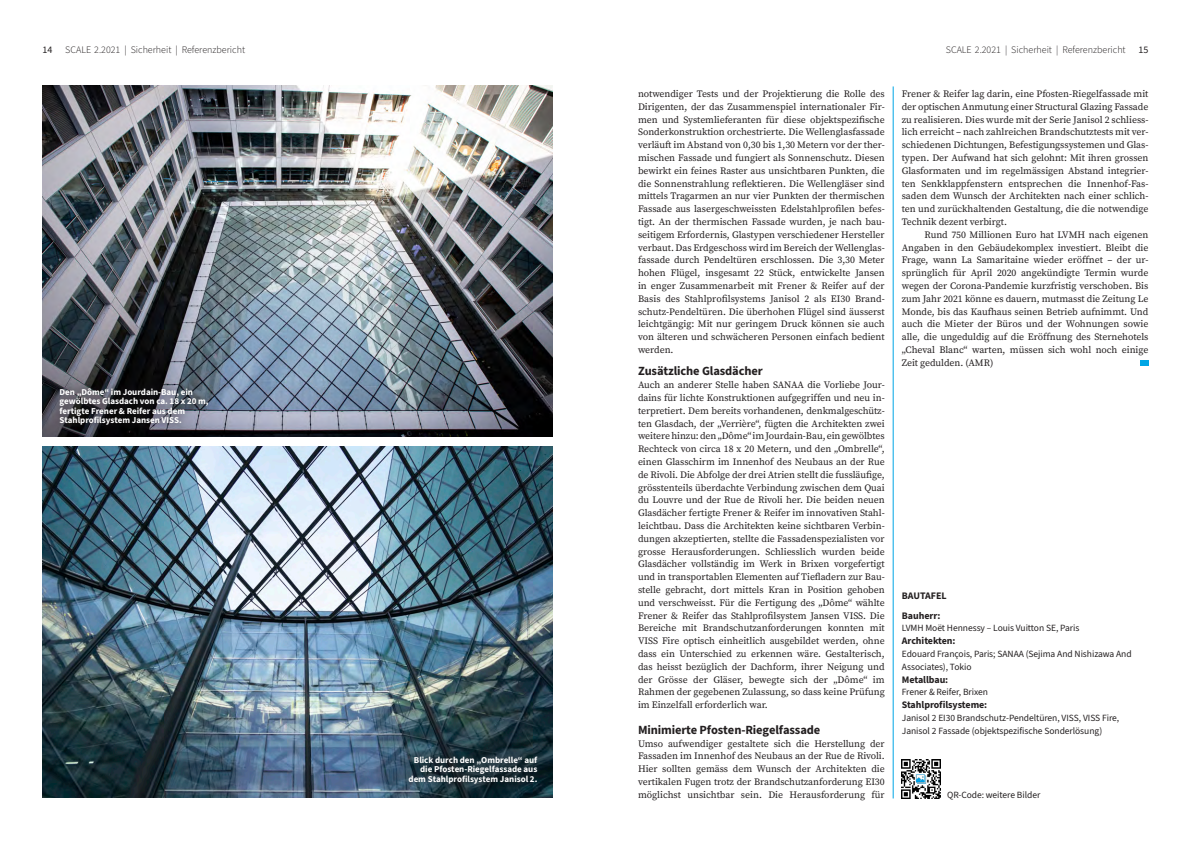
<style>
.page{position:relative;width:1191px;height:842px;background:#fff}
.page>*{position:absolute;margin:0;border:0;box-sizing:border-box;transform-origin:0 0}
.t1{font:700 12.5px "Source Sans 3";letter-spacing:-.01em;color:#231f20}
.t2{font:300 10px "Source Sans 3";color:#231f20}
.t3{font:700 10px/19.2px "Source Sans 3";letter-spacing:-.005em;color:#231f20}
.t4{font:10px "Source Sans 3";color:#231f20}
.t5{font:9.8px/12.8px "Source Serif Pro";letter-spacing:-.005em;color:#231f20;text-align:justify}
.t6{font:9.5px/12.8px "Source Sans 3";letter-spacing:-.005em;color:#231f20}
.t7{font:700 9px/9.6px "Source Sans 3";letter-spacing:-.005em;color:#fff;text-align:right}
</style>
<div class="page">
<img style="left:43px;top:85px;width:510px;height:352px">
<img style="left:43px;top:446px;width:510px;height:351px">
<hr style="left:893px;top:86px;width:1px;height:712px;background:#00a6e5">
<div style="left:1140px;top:360px;width:8px;height:6px;background:#00a6e5"></div>
<div style="left:401px;top:749px;width:144px;height:42px;background:#231f20;opacity:.75"></div>
<div style="left:52px;top:381px;width:164px;height:52px;background:#231f20;opacity:.75"></div>
<img style="left:901px;top:760px;width:39px;height:38px">
<p class="t4" style="left:43px;top:43px;width:11px">14</p>
<p class="t2" style="left:65px;top:43px;width:181px">SCALE 2.2021 | Sicherheit | Referenzbericht</p>
<p class="t2" style="left:945px;top:43px;width:181px">SCALE 2.2021 | Sicherheit | Referenzbericht</p>
<p class="t4" style="left:1138px;top:43px;width:11px">15</p>
<p class="t5" style="left:638px;top:88px;width:248px">notwendiger Tests und der Projektierung die Rolle des Dirigenten, der das Zusammenspiel internationaler Fir&shy;men und Systemlieferanten für diese objektspezifische Sonderkonstruktion orchestrierte. Die Wellenglasfassade verläuft im Abstand von 0,30 bis 1,30 Metern vor der ther&shy;mischen Fassade und fungiert als Sonnenschutz. Diesen bewirkt ein feines Raster aus unsichtbaren Punkten, die die Sonnenstrahlung reflektieren. Die Wellengläser sind mittels Tragarmen an nur vier Punkten der thermischen Fassade aus lasergeschweissten Edelstahlprofilen befes&shy;tigt. An der thermischen Fassade wurden, je nach bau&shy;seitigem Erfordernis, Glastypen verschiedener Hersteller verbaut. Das Erdgeschoss wird im Bereich der Wellenglas&shy;fassade durch Pendeltüren erschlossen. Die 3,30 Meter hohen Flügel, insgesamt 22 Stück, entwickelte Jansen in enger Zusammenarbeit mit Frener &amp; Reifer auf der Basis des Stahlprofilsystems Janisol 2 als EI30 Brand&shy;schutz-Pendeltüren. Die überhohen Flügel sind äusserst leichtgängig: Mit nur geringem Druck können sie auch von älteren und schwächeren Personen einfach bedient werden.</p>
<p class="t1" style="left:638px;top:363px;width:126px">Zusätzliche Glasdächer</p>
<p class="t5" style="left:638px;top:379px;width:248px">Auch an anderer Stelle haben SANAA die Vorliebe Jour&shy;dains für lichte Konstruktionen aufgegriffen und neu in&shy;terpretiert. Dem bereits vorhandenen, denkmalgeschütz&shy;ten Glasdach, der „Verrière“, fügten die Architekten zwei weitere hinzu: den „Dôme“ im Jourdain-Bau, ein gewölbtes Rechteck von circa 18 x 20 Metern, und den „Ombrelle“, einen Glasschirm im Innenhof des Neubaus an der Rue de Rivoli. Die Abfolge der drei Atrien stellt die fussläufige, grösstenteils überdachte Verbindung zwischen dem Quai du Louvre und der Rue de Rivoli her. Die beiden neuen Glasdächer fertigte Frener &amp; Reifer im innovativen Stahl&shy;leichtbau. Dass die Architekten keine sichtbaren Verbin&shy;dungen akzeptierten, stellte die Fassadenspezialisten vor grosse Herausforderungen. Schliesslich wurden beide Glasdächer vollständig im Werk in Brixen vorgefertigt und in transportablen Elementen auf Tiefladern zur Bau&shy;stelle gebracht, dort mittels Kran in Position gehoben und verschweisst. Für die Fertigung des „Dôme“ wählte Frener &amp; Reifer das Stahlprofilsystem Jansen VISS. Die Bereiche mit Brandschutzanforderungen konnten mit VISS Fire optisch einheitlich ausgebildet werden, ohne dass ein Unterschied zu erkennen wäre. Gestalterisch, das heisst bezüglich der Dachform, ihrer Neigung und der Grösse der Gläser, bewegte sich der „Dôme“ im Rahmen der gegebenen Zulassung, so dass keine Prüfung im Einzelfall erforderlich war.</p>
<p class="t1" style="left:638px;top:721px;width:184px">Minimierte Pfosten-Riegelfassade</p>
<p class="t5" style="left:638px;top:737px;width:248px">Umso aufwendiger gestaltete sich die Herstellung der Fassaden im Innenhof des Neubaus an der Rue de Rivoli.<br>Hier sollten gemäss dem Wunsch der Architekten die vertikalen Fugen trotz der Brandschutzanforderung EI30 möglichst unsichtbar sein. Die Herausforderung für</p>
<p class="t5" style="left:901px;top:88px;width:248px">Frener &amp; Reifer lag darin, eine Pfosten-Riegelfassade mit der optischen Anmutung einer Structural Glazing Fassade zu realisieren. Dies wurde mit der Serie Janisol 2 schliess&shy;lich erreicht – nach zahlreichen Brandschutztests mit ver&shy;schiedenen Dichtungen, Befestigungssystemen und Glas&shy;typen. Der Aufwand hat sich gelohnt: Mit ihren grossen Glasformaten und im regelmässigen Abstand integrier&shy;ten Senkklappfenstern entsprechen die Innenhof-Fas&shy;saden dem Wunsch der Architekten nach einer schlich&shy;ten und zurückhaltenden Gestaltung, die die notwendige Technik dezent verbirgt.</p>
<p class="t5" style="left:901px;top:228px;width:248px;text-indent:23px">Rund 750 Millionen Euro hat LVMH nach eigenen Angaben in den Gebäudekomplex investiert. Bleibt die Frage, wann La Samaritaine wieder eröffnet – der ur&shy;sprünglich für April 2020 angekündigte Termin wurde wegen der Corona-Pandemie kurzfristig verschoben. Bis zum Jahr 2021 könne es dauern, mutmasst die Zeitung Le Monde, bis das Kaufhaus seinen Betrieb aufnimmt. Und auch die Mieter der Büros und der Wohnungen sowie alle, die ungeduldig auf die Eröffnung des Sternehotels „Cheval Blanc“ warten, müssen sich wohl noch einige Zeit gedulden. (AMR)</p>
<p class="t7" style="left:60px;top:387px;width:151px;text-align:left">Den „Dôme“ im Jourdain-Bau, ein gewölbtes Glasdach von ca. 18 x 20 m, fertigte Frener &amp; Reifer aus dem Stahlprofilsystem Jansen VISS.</p>
<p class="t3" style="left:902px;top:587px;width:46px">BAUTAFEL<br>Bauherr:</p>
<p class="t6" style="left:902px;top:622px;width:179px">LVMH Moët Hennessy – Louis Vuitton SE, Paris</p>
<p class="t3" style="left:902px;top:631px;width:55px">Architekten:</p>
<p class="t6" style="left:902px;top:648px;width:231px">Edouard François, Paris; SANAA (Sejima And Nishizawa And<br>Associates), Tokio</p>
<p class="t3" style="left:902px;top:670px;width:48px">Metallbau:</p>
<p class="t6" style="left:902px;top:686px;width:88px">Frener &amp; Reifer, Brixen</p>
<p class="t3" style="left:902px;top:695px;width:87px">Stahlprofilsysteme:</p>
<p class="t6" style="left:902px;top:712px;width:219px">Janisol 2 EI30 Brandschutz-Pendeltüren, VISS, VISS Fire,<br>Janisol 2 Fassade (objektspezifische Sonderlösung)</p>
<p class="t7" style="left:408px;top:755px;width:130px">Blick durch den „Ombrelle“ auf die Pfosten-Riegelfassade aus dem Stahlprofilsystem Janisol 2.</p>
<p class="t6" style="left:947px;top:788px;width:95px">QR-Code: weitere Bilder</p>
</div>
